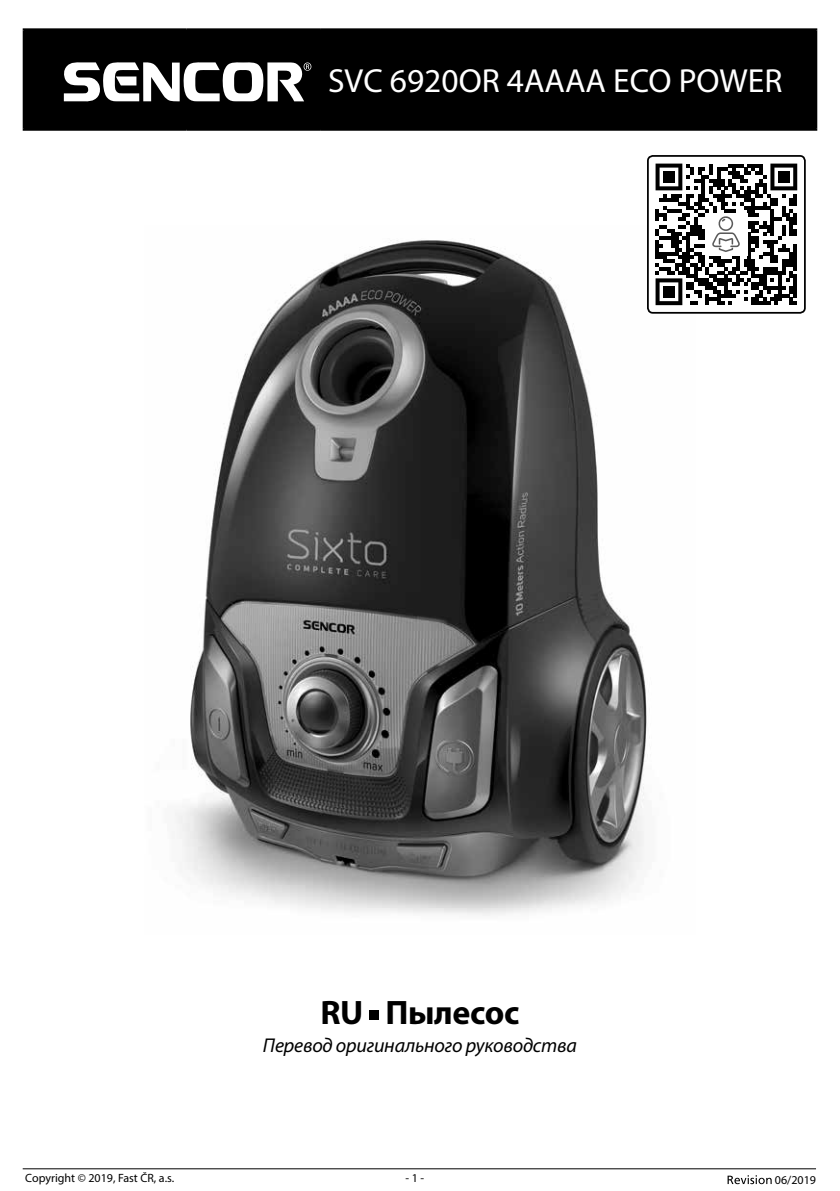
<style>
.page{position:relative;width:840px;height:1191px;background:#fff}
.page>*{position:absolute;margin:0;border:0;box-sizing:border-box;transform-origin:0 0}
.t1{font:700 34px "Myriad Pro";letter-spacing:-.01em;color:#000}
.t2{font:33.4px "Myriad Pro";color:#fff}
.t3{font:italic 20px "Myriad Pro";letter-spacing:-.01em;color:#000}
.t4{font:12px "Myriad Pro";color:#000}
</style>
<div class="page">
<svg style="left:727px;top:1175px;width:44px;height:9px"></svg>
<hr style="left:23px;top:1168px;width:792px;height:1px;background:#000">
<img style="left:175px;top:240px;width:472px;height:676px">
<div style="left:369px;top:1010px;width:10px;height:10px;background:#000"></div>
<div style="left:25px;top:30px;width:789px;height:99px;background:#000"></div>
<hr style="left:23px;top:28px;width:163px;height:2px;background:#000">
<hr style="left:23px;top:30px;width:2px;height:99px;background:#000">
<hr style="left:186px;top:28px;width:134px;height:2px;background:#000">
<hr style="left:185px;top:30px;width:2px;height:99px;background:#000">
<hr style="left:320px;top:28px;width:496px;height:2px;background:#000">
<hr style="left:319px;top:30px;width:2px;height:99px;background:#000">
<hr style="left:814px;top:30px;width:2px;height:99px;background:#000">
<hr style="left:23px;top:129px;width:163px;height:2px;background:#000">
<hr style="left:186px;top:129px;width:134px;height:2px;background:#000">
<hr style="left:320px;top:129px;width:496px;height:2px;background:#000">
<svg style="left:63px;top:62px;width:248px;height:40px"></svg>
<div style="left:646px;top:155px;width:159px;height:159px;border:2px solid #000;border-radius:5px"></div>
<svg style="left:647px;top:156px;width:157px;height:157px"></svg>
<h2 class="t2" style="left:328px;top:60px;width:455px">SVC 6920OR 4AAAA ECO POWER</h2>
<h1 class="t1" style="left:320px;top:990px;width:200px">RU Пылесос</h1>
<h3 class="t3" style="left:263px;top:1032px;width:315px">Перевод оригинального руководства</h3>
<p class="t4" style="left:25px;top:1170px;width:150px">Copyright © 2019, Fast ČR, a.s.</p>
<p class="t4" style="left:405px;top:1170px;width:20px">- 1 -</p>
<p class="t4" style="left:774px;top:1172px;width:43px">06/2019</p>
</div>
